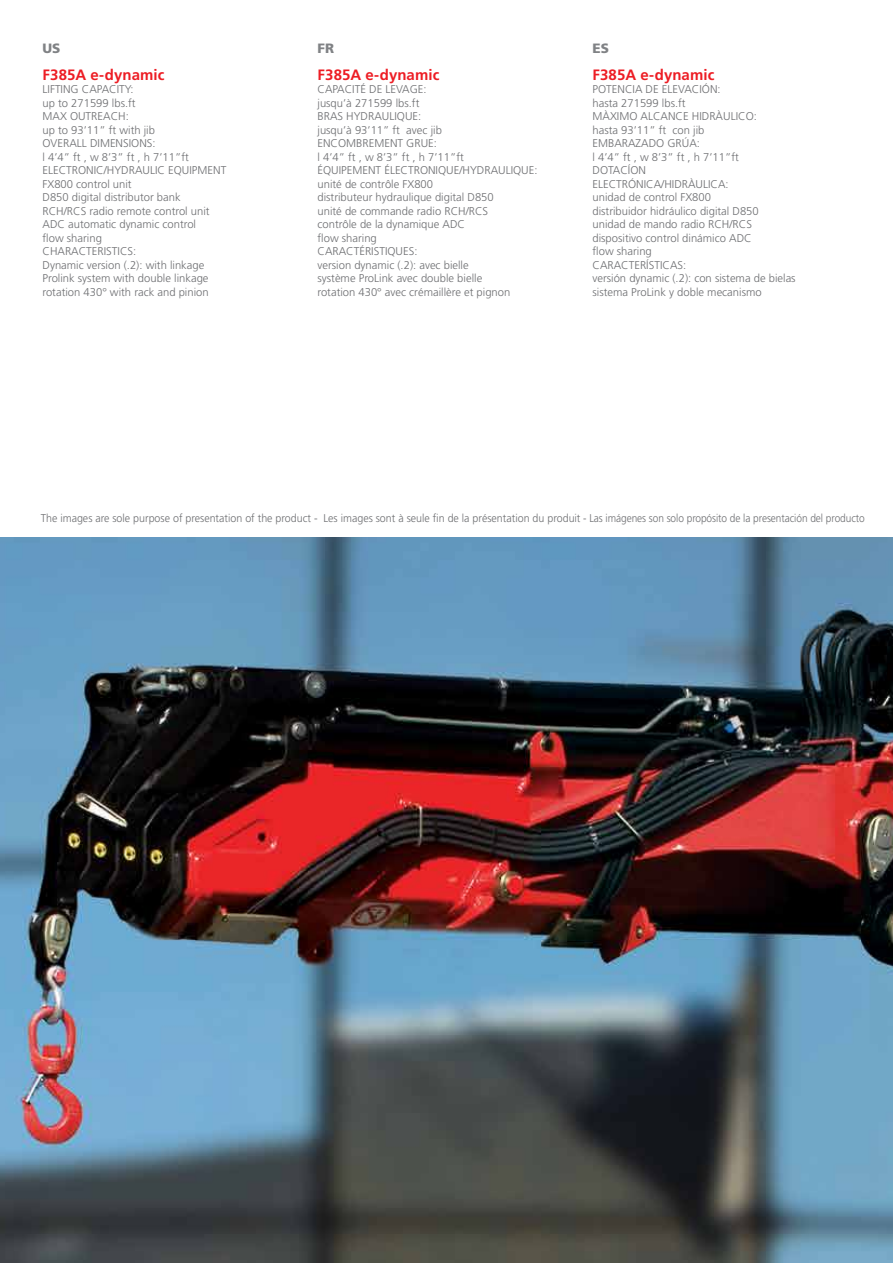
<style>
.page{position:relative;width:893px;height:1263px;background:#fff}
.page>*{position:absolute;margin:0;border:0;box-sizing:border-box;transform-origin:0 0}
.t1{font:700 15px "Frutiger";letter-spacing:.005em;color:#ed1d24}
.t2{font:900 13.5px "Frutiger";color:#808285}
.t3{font:300 11.25px/13.5px "Frutiger";color:#6d6e71}
.t4{font:300 11.25px "Frutiger";color:#6d6e71;scale:.95 1}
</style>
<div class="page">
<img style="left:0;top:538px;width:893px;height:725px">
<p class="t2" style="left:43px;top:40px;width:19px">US</p>
<h1 class="t1" style="left:43px;top:66px;width:123px">F385A e-dynamic</h1>
<p class="t3" style="left:43px;top:83px;width:185px">LIFTING CAPACITY:<br>up to 271599 lbs.ft<br>MAX OUTREACH:<br>up to 93’11” ft with jib<br>OVERALL DIMENSIONS:<br>l 4’4” ft , w 8’3” ft , h 7’11”ft<br>ELECTRONIC/HYDRAULIC EQUIPMENT<br>FX800 control unit<br>D850 digital distributor bank<br>RCH/RCS radio remote control unit<br>ADC automatic dynamic control<br>flow sharing<br>CHARACTERISTICS:<br>Dynamic version (.2): with linkage<br>Prolink system with double linkage rotation 430° with rack and pinion</p>
<p class="t2" style="left:317px;top:40px;width:18px">FR</p>
<h1 class="t1" style="left:317px;top:66px;width:123px">F385A e-dynamic</h1>
<p class="t3" style="left:317px;top:83px;width:222px">CAPACITÉ DE LEVAGE:<br>jusqu’à 271599 lbs.ft<br>BRAS HYDRAULIQUE:<br>jusqu’à 93’11” ft avec jib<br>ENCOMBREMENT GRUE:<br>l 4’4” ft , w 8’3” ft , h 7’11”ft<br>ÉQUIPEMENT ÉLECTRONIQUE/HYDRAULIQUE: unité de contrôle FX800<br>distributeur hydraulique digital D850<br>unité de commande radio RCH/RCS<br>contrôle de la dynamique ADC<br>flow sharing<br>CARACTÉRISTIQUES:<br>version dynamic (.2): avec bielle<br>système ProLink avec double bielle<br>rotation 430° avec crémaillère et pignon</p>
<p class="t2" style="left:592px;top:40px;width:18px">ES</p>
<h1 class="t1" style="left:592px;top:66px;width:123px">F385A e-dynamic</h1>
<p class="t3" style="left:592px;top:83px;width:205px">POTENCIA DE ELEVACIÓN:<br>hasta 271599 lbs.ft<br>MÀXIMO ALCANCE HIDRÀULICO:<br>hasta 93’11” ft con jib<br>EMBARAZADO GRÚA:<br>l 4’4” ft , w 8’3” ft , h 7’11”ft<br>DOTACÍON<br>ELECTRÓNICA/HIDRÀULICA:<br>unidad de control FX800<br>distribuidor hidráulico digital D850<br>unidad de mando radio RCH/RCS dispositivo control dinámico ADC<br>flow sharing<br>CARACTERÍSTICAS:<br>versión dynamic (.2): con sistema de bielas sistema ProLink y doble mecanismo</p>
<p class="t4" style="left:41px;top:512px;width:869px">The images are sole purpose of presentation of the product - Les images sont à seule fin de la présentation du produit - Las imágenes son solo propósito de la presentación del producto</p>
</div>
